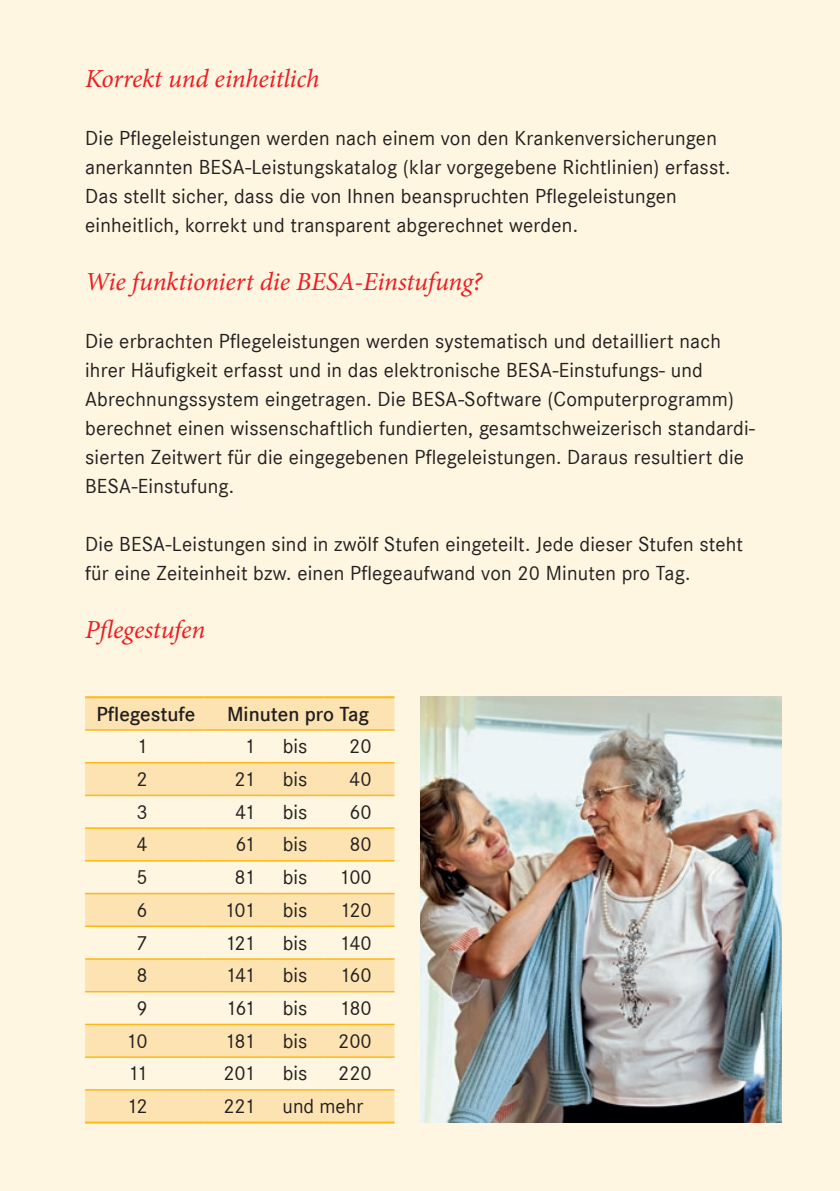
<style>
.page{position:relative;width:840px;height:1191px;background:#fff}
.page>*{position:absolute;margin:0;border:0;box-sizing:border-box;transform-origin:0 0}
.t1{font:italic 26px "Minion Pro";letter-spacing:-.01em;color:#ee1d23}
.t2{font:21px/29px "Corporate S";letter-spacing:.01em;color:#231f20}
.t3{font:600 21px "Corporate S";color:#231f20}
</style>
<div class="page">
<div style="left:0;top:0;width:839px;height:1191px;background:#fef6e0"></div>
<hr style="left:839px;top:0;width:1px;height:1191px;background:#fef6e0">
<img style="left:420px;top:696px;width:361px;height:427px">
<svg style="left:85px;top:698px;width:309px;height:423px;fill:#fee3b2"></svg>
<hr style="left:85px;top:696px;width:119px;height:2px;background:#fcb814">
<hr style="left:204px;top:696px;width:62px;height:2px;background:#fcb814">
<hr style="left:266px;top:696px;width:58px;height:2px;background:#fcb814">
<hr style="left:324px;top:696px;width:70px;height:2px;background:#fcb814">
<hr style="left:85px;top:1121px;width:119px;height:2px;background:#fcb814">
<hr style="left:204px;top:1121px;width:62px;height:2px;background:#fcb814">
<hr style="left:266px;top:1121px;width:58px;height:2px;background:#fcb814">
<hr style="left:324px;top:1121px;width:70px;height:2px;background:#fcb814">
<hr style="left:85px;top:729px;width:119px;height:1px;background:#fcb814">
<hr style="left:204px;top:729px;width:62px;height:1px;background:#fcb814">
<hr style="left:266px;top:729px;width:58px;height:1px;background:#fcb814">
<hr style="left:324px;top:729px;width:70px;height:1px;background:#fcb814">
<hr style="left:85px;top:762px;width:119px;height:1px;background:#fcb814">
<hr style="left:204px;top:762px;width:62px;height:1px;background:#fcb814">
<hr style="left:266px;top:762px;width:58px;height:1px;background:#fcb814">
<hr style="left:324px;top:762px;width:70px;height:1px;background:#fcb814">
<hr style="left:85px;top:794px;width:119px;height:2px;background:#fcb814">
<hr style="left:204px;top:794px;width:62px;height:2px;background:#fcb814">
<hr style="left:266px;top:794px;width:58px;height:2px;background:#fcb814">
<hr style="left:324px;top:794px;width:70px;height:2px;background:#fcb814">
<hr style="left:85px;top:827px;width:119px;height:2px;background:#fcb814">
<hr style="left:204px;top:827px;width:62px;height:2px;background:#fcb814">
<hr style="left:266px;top:827px;width:58px;height:2px;background:#fcb814">
<hr style="left:324px;top:827px;width:70px;height:2px;background:#fcb814">
<hr style="left:85px;top:860px;width:119px;height:1px;background:#fcb814">
<hr style="left:204px;top:860px;width:62px;height:1px;background:#fcb814">
<hr style="left:266px;top:860px;width:58px;height:1px;background:#fcb814">
<hr style="left:324px;top:860px;width:70px;height:1px;background:#fcb814">
<hr style="left:85px;top:892px;width:119px;height:2px;background:#fcb814">
<hr style="left:204px;top:892px;width:62px;height:2px;background:#fcb814">
<hr style="left:266px;top:892px;width:58px;height:2px;background:#fcb814">
<hr style="left:324px;top:892px;width:70px;height:2px;background:#fcb814">
<hr style="left:85px;top:925px;width:119px;height:2px;background:#fcb814">
<hr style="left:204px;top:925px;width:62px;height:2px;background:#fcb814">
<hr style="left:266px;top:925px;width:58px;height:2px;background:#fcb814">
<hr style="left:324px;top:925px;width:70px;height:2px;background:#fcb814">
<hr style="left:85px;top:958px;width:119px;height:1px;background:#fcb814">
<hr style="left:204px;top:958px;width:62px;height:1px;background:#fcb814">
<hr style="left:266px;top:958px;width:58px;height:1px;background:#fcb814">
<hr style="left:324px;top:958px;width:70px;height:1px;background:#fcb814">
<hr style="left:85px;top:991px;width:119px;height:1px;background:#fcb814">
<hr style="left:204px;top:991px;width:62px;height:1px;background:#fcb814">
<hr style="left:266px;top:991px;width:58px;height:1px;background:#fcb814">
<hr style="left:324px;top:991px;width:70px;height:1px;background:#fcb814">
<hr style="left:85px;top:1023px;width:119px;height:2px;background:#fcb814">
<hr style="left:204px;top:1023px;width:62px;height:2px;background:#fcb814">
<hr style="left:266px;top:1023px;width:58px;height:2px;background:#fcb814">
<hr style="left:324px;top:1023px;width:70px;height:2px;background:#fcb814">
<hr style="left:85px;top:1056px;width:119px;height:2px;background:#fcb814">
<hr style="left:204px;top:1056px;width:62px;height:2px;background:#fcb814">
<hr style="left:266px;top:1056px;width:58px;height:2px;background:#fcb814">
<hr style="left:324px;top:1056px;width:70px;height:2px;background:#fcb814">
<hr style="left:85px;top:1089px;width:119px;height:1px;background:#fcb814">
<hr style="left:204px;top:1089px;width:62px;height:1px;background:#fcb814">
<hr style="left:266px;top:1089px;width:58px;height:1px;background:#fcb814">
<hr style="left:324px;top:1089px;width:70px;height:1px;background:#fcb814">
<hr style="left:839px;top:203px;width:1px;height:290px;background:#fee3b2">
<hr style="left:839px;top:493px;width:1px;height:290px;background:#fef0c6">
<p class="t1" style="left:85px;top:61px;width:236px">Korrekt und einheitlich</p>
<p class="t2" style="left:85px;top:124px;width:646px">Die Pflegeleistungen werden nach einem von den Krankenversicherungen anerkannten BESA-Leistungskatalog (klar vorgegebene Richtlinien) erfasst.<br>Das stellt sicher, dass die von Ihnen beanspruchten Pflegeleistungen einheitlich, korrekt und transparent abgerechnet werden.</p>
<p class="t1" style="left:85px;top:264px;width:398px">Wie funktioniert die BESA-Einstufung?</p>
<p class="t2" style="left:85px;top:327px;width:670px">Die erbrachten Pflegeleistungen werden systematisch und detailliert nach ihrer Häufigkeit erfasst und in das elektronische BESA-Einstufungs- und Abrechnungssystem eingetragen. Die BESA-Software (Computerprogramm) berechnet einen wissenschaftlich fundierten, gesamtschweizerisch standardi&shy;sierten Zeitwert für die eingegebenen Pflegeleistungen. Daraus resultiert die BESA-Einstufung.</p>
<p class="t2" style="left:85px;top:530px;width:659px">Die BESA-Leistungen sind in zwölf Stufen eingeteilt. Jede dieser Stufen steht für eine Zeiteinheit bzw. einen Pflegeaufwand von 20 Minuten pro Tag.</p>
<p class="t1" style="left:85px;top:612px;width:122px">Pflegestufen</p>
<p class="t3" style="left:96px;top:701px;width:100px">Pflegestufe</p>
<p class="t3" style="left:227px;top:701px;width:144px">Minuten pro Tag</p>
<p class="t2" style="left:136px;top:732px;width:13px">1</p>
<p class="t2" style="left:244px;top:732px;width:13px">1</p>
<p class="t2" style="left:282px;top:732px;width:26px">bis</p>
<p class="t2" style="left:349px;top:732px;width:24px">20</p>
<p class="t2" style="left:136px;top:764px;width:13px">2</p>
<p class="t2" style="left:234px;top:764px;width:22px">21</p>
<p class="t2" style="left:282px;top:764px;width:26px">bis</p>
<p class="t2" style="left:349px;top:764px;width:24px">40</p>
<p class="t2" style="left:136px;top:797px;width:13px">3</p>
<p class="t2" style="left:235px;top:797px;width:22px">41</p>
<p class="t2" style="left:282px;top:797px;width:26px">bis</p>
<p class="t2" style="left:349px;top:797px;width:24px">60</p>
<p class="t2" style="left:136px;top:830px;width:13px">4</p>
<p class="t2" style="left:235px;top:830px;width:22px">61</p>
<p class="t2" style="left:282px;top:830px;width:26px">bis</p>
<p class="t2" style="left:349px;top:830px;width:24px">80</p>
<p class="t2" style="left:136px;top:863px;width:13px">5</p>
<p class="t2" style="left:234px;top:863px;width:22px">81</p>
<p class="t2" style="left:282px;top:863px;width:26px">bis</p>
<p class="t2" style="left:339px;top:863px;width:34px">100</p>
<p class="t2" style="left:136px;top:895px;width:13px">6</p>
<p class="t2" style="left:224px;top:895px;width:33px">101</p>
<p class="t2" style="left:282px;top:895px;width:26px">bis</p>
<p class="t2" style="left:339px;top:895px;width:34px">120</p>
<p class="t2" style="left:136px;top:928px;width:13px">7</p>
<p class="t2" style="left:224px;top:928px;width:32px">121</p>
<p class="t2" style="left:282px;top:928px;width:26px">bis</p>
<p class="t2" style="left:339px;top:928px;width:34px">140</p>
<p class="t2" style="left:136px;top:961px;width:13px">8</p>
<p class="t2" style="left:225px;top:961px;width:32px">141</p>
<p class="t2" style="left:282px;top:961px;width:26px">bis</p>
<p class="t2" style="left:339px;top:961px;width:34px">160</p>
<p class="t2" style="left:136px;top:993px;width:13px">9</p>
<p class="t2" style="left:225px;top:993px;width:31px">161</p>
<p class="t2" style="left:282px;top:993px;width:26px">bis</p>
<p class="t2" style="left:339px;top:993px;width:34px">180</p>
<p class="t2" style="left:126px;top:1026px;width:23px">10</p>
<p class="t2" style="left:224px;top:1026px;width:32px">181</p>
<p class="t2" style="left:282px;top:1026px;width:26px">bis</p>
<p class="t2" style="left:338px;top:1026px;width:35px">200</p>
<p class="t2" style="left:128px;top:1059px;width:21px">11</p>
<p class="t2" style="left:223px;top:1059px;width:34px">201</p>
<p class="t2" style="left:282px;top:1059px;width:26px">bis</p>
<p class="t2" style="left:338px;top:1059px;width:35px">220</p>
<p class="t2" style="left:126px;top:1091px;width:23px">12</p>
<p class="t2" style="left:223px;top:1091px;width:33px">221</p>
<p class="t2" style="left:282px;top:1091px;width:82px">und mehr</p>
</div>
